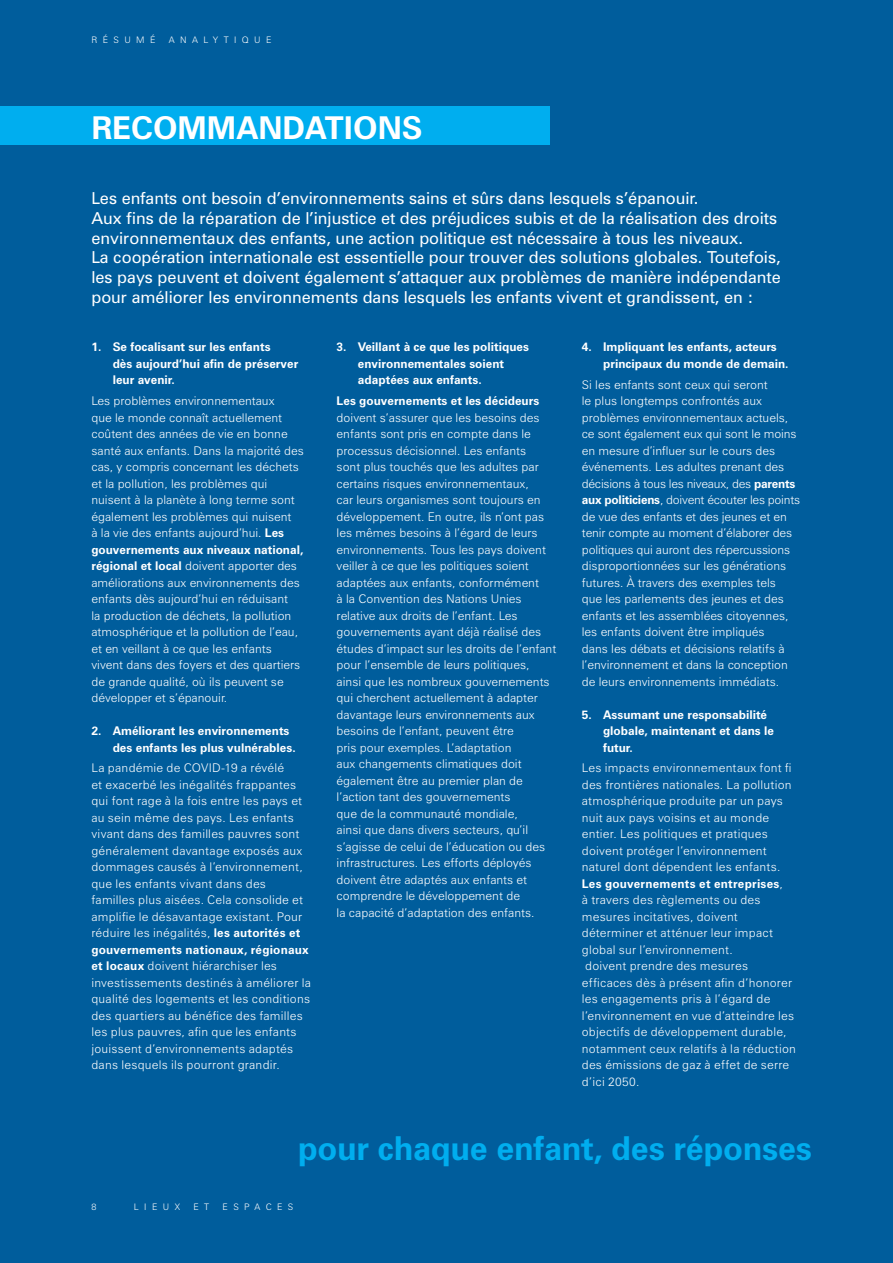
<style>
.page{position:relative;width:893px;height:1263px;background:#005d9c}
.page>*{position:absolute;margin:0;border:0;box-sizing:border-box;transform-origin:0 0}
.t1{font:700 33px "Zurich BT";letter-spacing:-.01em;color:#00aeef}
.Section_title__numbe{font:700 31.5px "Zurich BT";color:#fff}
.Section_title__name{font:16.5px/19.8px "Zurich BT";color:#fff}
.List_Paragraph{font:300 12px/16.5px "Zurich BT";color:#fff}
.List_Paragraph-2{font:300 12px/16.5px "Zurich BT";letter-spacing:.02em;color:#fff}
.List_Paragraph-3{font:700 12px/16.5px "Zurich BT";color:#fff}
.t2{font:300 9px "Zurich BT";letter-spacing:.6em;color:#fff}
.s1{font-weight:700}
</style>
<div class="page">
<div style="left:0;top:106px;width:550px;height:39px;background:#00aeef"></div>
<p class="t2" style="left:91px;top:34px;width:66px">RÉSUMÉ</p>
<p class="t2" style="left:169px;top:34px;width:104px">ANALYTIQUE</p>
<p class="Section_title__numbe" style="left:91px;top:108px;width:333px">RECOMMANDATIONS</p>
<p class="Section_title__name" style="left:91px;top:188px;width:691px">Les enfants ont besoin d’environnements sains et sûrs dans lesquels s’épanouir.<br>Aux fins de la réparation de l’injustice et des préjudices subis et de la réalisation des droits environnementaux des enfants, une action politique est nécessaire à tous les niveaux.<br>La coopération internationale est essentielle pour trouver des solutions globales. Toutefois, les pays peuvent et doivent également s’attaquer aux problèmes de manière indépendante pour améliorer les environnements dans lesquels les enfants vivent et grandissent, en :</p>
<p class="List_Paragraph-3" style="left:113px;top:339px;width:187px;text-indent:-21px">1. Se focalisant sur les enfants<br>dès aujourd’hui afin de préserver leur avenir.</p>
<p class="List_Paragraph" style="left:91px;top:392px;width:214px">Les problèmes environnementaux<br>que le monde connaît actuellement coûtent des années de vie en bonne santé aux enfants. Dans la majorité des cas, y compris concernant les déchets et la pollution, les problèmes qui nuisent à la planète à long terme sont également les problèmes qui nuisent<br>à la vie des enfants aujourd’hui. <span class="s1">Les gouvernements aux niveaux national, régional et local</span> doivent apporter des améliorations aux environnements des enfants dès aujourd’hui en réduisant<br>la production de déchets, la pollution atmosphérique et la pollution de l’eau, et en veillant à ce que les enfants vivent dans des foyers et des quartiers de grande qualité, où ils peuvent se développer et s’épanouir.</p>
<p class="List_Paragraph-3" style="left:113px;top:722px;width:185px;text-indent:-21px">2. Améliorant les environnements des enfants les plus vulnérables.</p>
<p class="List_Paragraph-2" style="left:91px;top:760px;width:221px">La pandémie de COVID-19 a révélé<br>et exacerbé les inégalités frappantes qui font rage à la fois entre les pays et au sein même des pays. Les enfants vivant dans des familles pauvres sont généralement davantage exposés aux dommages causés à l’environnement, que les enfants vivant dans des familles plus aisées. Cela consolide et amplifie le désavantage existant. Pour réduire les inégalités, <span class="s1">les autorités et gouvernements nationaux, régionaux et locaux</span> doivent hiérarchiser les investissements destinés à améliorer la qualité des logements et les conditions des quartiers au bénéfice des familles les plus pauvres, afin que les enfants jouissent d’environnements adaptés dans lesquels ils pourront grandir.</p>
<p class="List_Paragraph-3" style="left:358px;top:339px;width:173px;text-indent:-21px">3. Veillant à ce que les politiques environnementales soient adaptées aux enfants.</p>
<p class="List_Paragraph" style="left:337px;top:392px;width:221px"><span class="s1">Les gouvernements et les décideurs </span>doivent s’assurer que les besoins des enfants sont pris en compte dans le processus décisionnel. Les enfants<br>sont plus touchés que les adultes par certains risques environnementaux,<br>car leurs organismes sont toujours en développement. En outre, ils n’ont pas les mêmes besoins à l’égard de leurs environnements. Tous les pays doivent veiller à ce que les politiques soient adaptées aux enfants, conformément<br>à la Convention des Nations Unies relative aux droits de l’enfant. Les gouvernements ayant déjà réalisé des études d’impact sur les droits de l’enfant pour l’ensemble de leurs politiques, ainsi que les nombreux gouvernements qui cherchent actuellement à adapter davantage leurs environnements aux besoins de l’enfant, peuvent être<br>pris pour exemples. L’adaptation<br>aux changements climatiques doit également être au premier plan de l’action tant des gouvernements<br>que de la communauté mondiale,<br>ainsi que dans divers secteurs, qu’il s’agisse de celui de l’éducation ou des infrastructures. Les efforts déployés doivent être adaptés aux enfants et comprendre le développement de<br>la capacité d’adaptation des enfants.</p>
<p class="List_Paragraph-3" style="left:603px;top:339px;width:187px;text-indent:-21px">4. Impliquant les enfants, acteurs principaux du monde de demain.</p>
<p class="List_Paragraph" style="left:582px;top:376px;width:220px">Si les enfants sont ceux qui seront<br>le plus longtemps confrontés aux problèmes environnementaux actuels, ce sont également eux qui sont le moins en mesure d’influer sur le cours des événements. Les adultes prenant des décisions à tous les niveaux, des <span class="s1">parents aux politiciens</span>, doivent écouter les points de vue des enfants et des jeunes et en tenir compte au moment d’élaborer des politiques qui auront des répercussions disproportionnées sur les générations futures. À travers des exemples tels<br>que les parlements des jeunes et des enfants et les assemblées citoyennes, les enfants doivent être impliqués<br>dans les débats et décisions relatifs à l’environnement et dans la conception de leurs environnements immédiats.</p>
<p class="List_Paragraph-3" style="left:603px;top:706px;width:172px;text-indent:-21px">5. Assumant une responsabilité globale, maintenant et dans le futur.</p>
<p class="List_Paragraph-2" style="left:582px;top:760px;width:211px">Les impacts environnementaux font fi des frontières nationales. La pollution atmosphérique produite par un pays nuit aux pays voisins et au monde entier. Les politiques et pratiques doivent protéger l’environnement naturel dont dépendent les enfants.<br><span class="s1">Les gouvernements et entreprises</span>, à travers des règlements ou des mesures incitatives, doivent déterminer et atténuer leur impact global sur l’environnement.</p>
<p class="List_Paragraph-2" style="left:582px;top:958px;width:216px">doivent prendre des mesures efficaces dès à présent afin d’honorer les engagements pris à l’égard de l’environnement en vue d’atteindre les objectifs de développement durable, notamment ceux relatifs à la réduction des émissions de gaz à effet de serre d’ici 2050.</p>
<p class="t1" style="left:298px;top:1128px;width:516px">pour chaque enfant, des réponses</p>
<p class="t2" style="left:91px;top:1202px;width:6px">8</p>
<p class="t2" style="left:134px;top:1202px;width:48px">LIEUX</p>
<p class="t2" style="left:193px;top:1202px;width:17px">E T</p>
<p class="t2" style="left:222px;top:1202px;width:72px">ESPACES</p>
</div>
